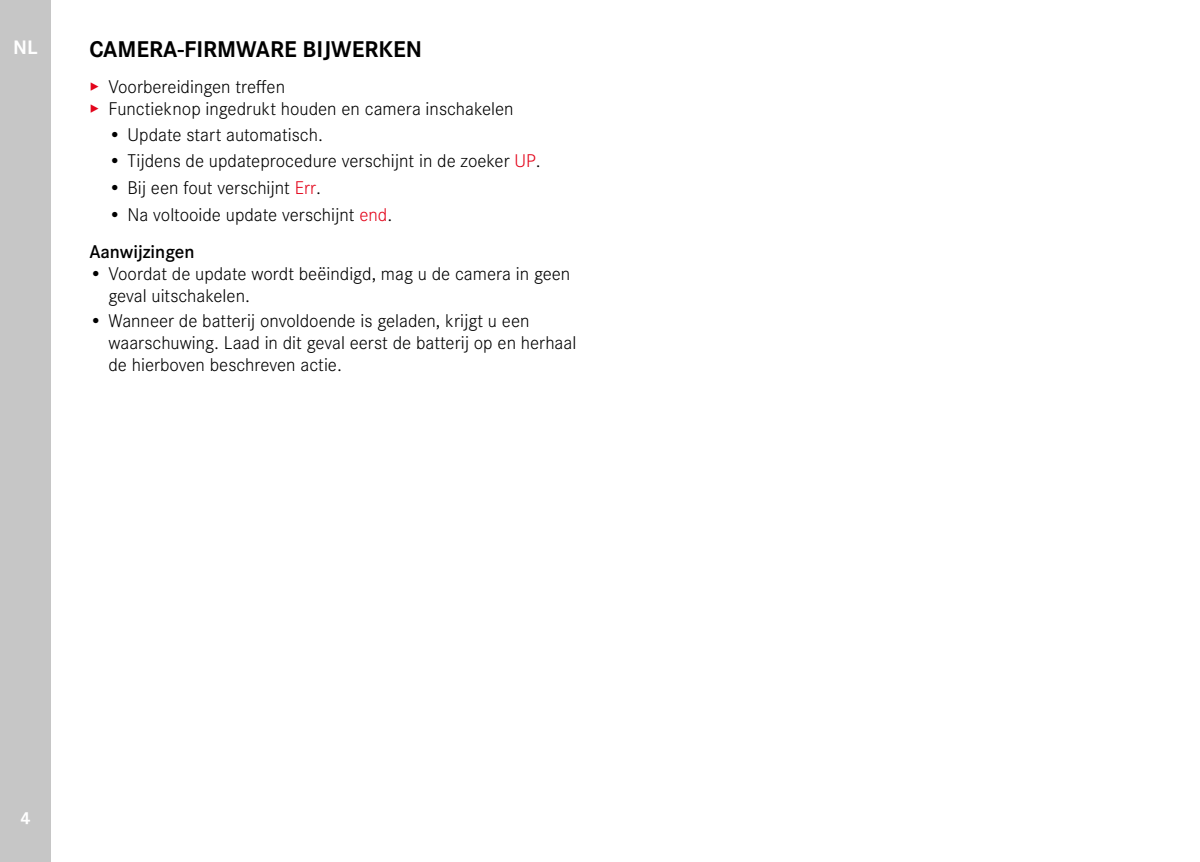
<style>
.page{position:relative;width:1200px;height:862px;background:#fff}
.page>*{position:absolute;margin:0;border:0;box-sizing:border-box;transform-origin:0 0}
.Heading____Heading_0{font:700 23.62px "Corporate S";color:#000}
.t1{font:700 20.25px "Corporate S";color:#fff}
.t2{font:300 19.12px/22.1px "Corporate S";color:#000}
.Heading____Note_Head{font:600 19.12px "Corporate S";color:#000}
.t3{font:700 18px "Corporate S";color:#fff}
.s1{color:#e3051b}
</style>
<div class="page">
<div style="left:0;top:0;width:51px;height:861px;background:#c6c6c6"></div>
<p class="t1" style="left:13px;top:32px;width:26px">NL</p>
<p class="Heading____Heading_0" style="left:89px;top:30px;width:334px">CAMERA-FIRMWARE BIJWERKEN</p>
<p class="t2" style="left:89px;top:75px;width:197px"><span class="s1">▸</span> Voorbereidingen treffen</p>
<p class="t2" style="left:89px;top:97px;width:426px"><span class="s1">▸</span> Functieknop ingedrukt houden en camera inschakelen</p>
<p class="t2" style="left:108px;top:122px;width:216px">• Update start automatisch.</p>
<p class="t2" style="left:108px;top:149px;width:433px">• Tijdens de updateprocedure verschijnt in de zoeker <span class="s1">UP</span>.</p>
<p class="t2" style="left:108px;top:176px;width:214px">• Bij een fout verschijnt <span class="s1">Err</span>.</p>
<p class="t2" style="left:108px;top:202px;width:285px">• Na voltooide update verschijnt <span class="s1">end</span>.</p>
<p class="Heading____Note_Head" style="left:89px;top:237px;width:107px">Aanwijzingen</p>
<p class="t2" style="left:108px;top:261px;width:463px;text-indent:-19px">• Voordat de update wordt beëindigd, mag u de camera in geen geval uitschakelen.</p>
<p class="t2" style="left:108px;top:308px;width:469px;text-indent:-19px">• Wanneer de batterij onvoldoende is geladen, krijgt u een waarschuwing. Laad in dit geval eerst de batterij op en herhaal de hierboven beschreven actie.</p>
<p class="t3" style="left:20px;top:802px;width:12px">4</p>
</div>
